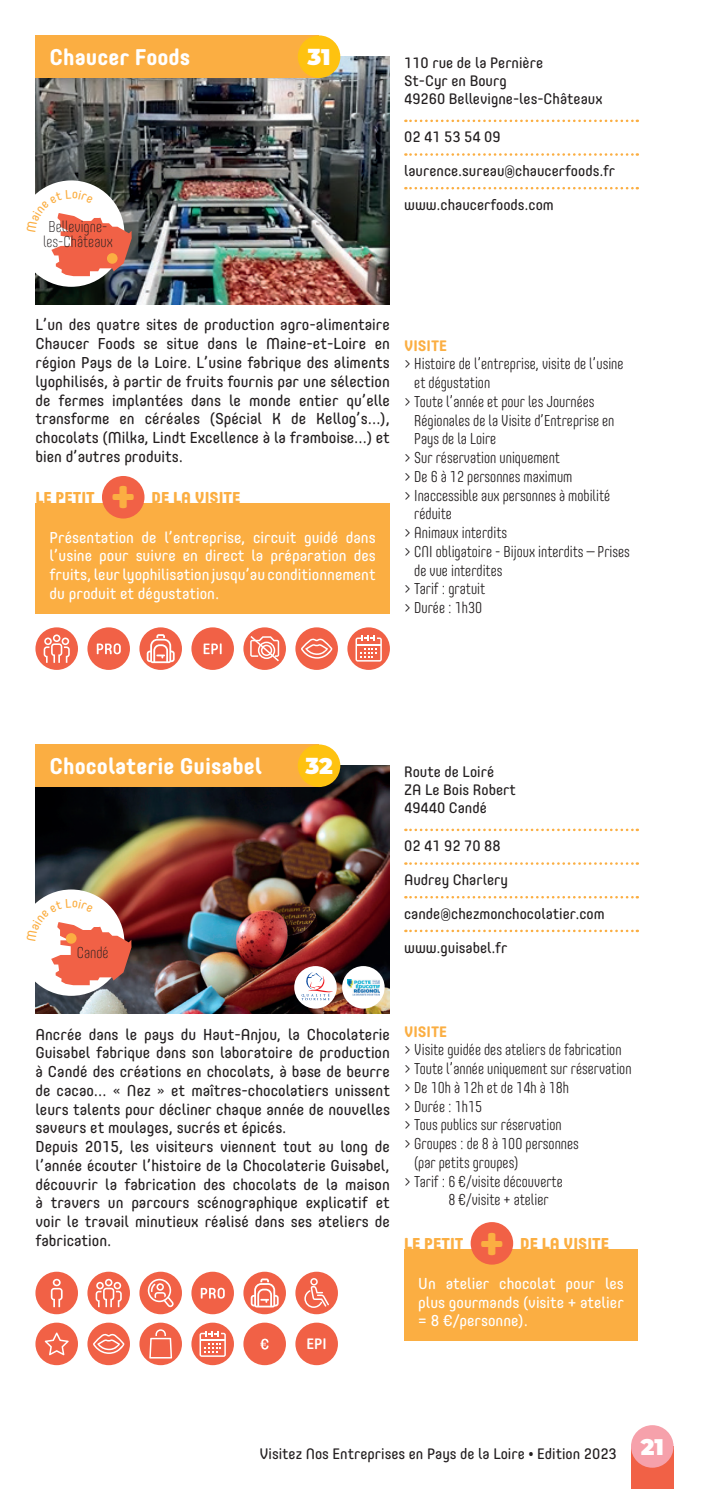
<style>
.page{position:relative;width:709px;height:1489px;background:#fff}
.page>*{position:absolute;margin:0;border:0;box-sizing:border-box;transform-origin:0 0}
.t1{font:800 45px "Core Mellow 75";color:#fbae42}
.t2{font:700 22.5px "Core Mellow 65";color:#fff}
.t3{font:900 22.5px "Montserrat";color:#fff}
.t4{font:15.5px/18.8px "Core Mellow 45";color:#231f20}
.t5{font:300 15.5px "Core Mellow 37 Cn";color:#231f20}
.t6{font:15.5px/18.8px "Core Mellow 45";color:#fff;text-align:justify}
.t7{font:800 15.5px "Core Mellow 75";color:#fbae42}
.t8{font:200 15.5px/15.5px "Core Mellow 27 Cn";color:#231f20;text-align:center}
.t9{font:15px/18px "Core Mellow 45";color:#231f20}
.t10{font:700 15px "Core Mellow 65";color:#fbae42}
.t11{font:500 15px "Core Mellow 55";color:#fff}
</style>
<div class="page">
<div style="left:631px;top:1446px;width:42px;height:42px;background:#f16146"></div>
<div style="left:631px;top:1424px;width:42px;height:43px;background:#f6a1ab;border-radius:50%"></div>
<img style="left:36px;top:765px;width:354px;height:248px">
<div style="left:35px;top:744px;width:284px;height:43px;background:#fbae42"></div>
<div style="left:298px;top:744px;width:42px;height:43px;background:#fec210;border-radius:50%"></div>
<svg style="left:405px;top:828px;width:233px;height:3px"></svg>
<svg style="left:405px;top:862px;width:233px;height:2px"></svg>
<svg style="left:405px;top:896px;width:233px;height:2px"></svg>
<svg style="left:405px;top:929px;width:233px;height:3px"></svg>
<div style="left:18px;top:889px;width:106px;height:106px;background:#fff;border-radius:50%"></div>
<div style="left:404px;top:1248px;width:234px;height:92px;background:#fbae42"></div>
<div style="left:470px;top:1221px;width:43px;height:43px;background:#f16146;border-radius:50%"></div>
<div style="left:191px;top:1271px;width:43px;height:43px;background:#f16146;border-radius:50%"></div>
<svg style="left:201px;top:1287px;width:24px;height:11px"></svg>
<div style="left:243px;top:1322px;width:43px;height:42px;background:#f16146;border-radius:50%"></div>
<svg style="left:260px;top:1338px;width:8px;height:11px"></svg>
<div style="left:35px;top:1271px;width:43px;height:43px;background:#f16146;border-radius:50%"></div>
<svg style="left:51px;top:1280px;width:12px;height:26px"></svg>
<div style="left:87px;top:1271px;width:43px;height:43px;background:#f16146;border-radius:50%"></div>
<svg style="left:96px;top:1278px;width:26px;height:28px"></svg>
<div style="left:139px;top:1271px;width:43px;height:43px;background:#f16146;border-radius:50%"></div>
<svg style="left:148px;top:1278px;width:26px;height:29px"></svg>
<div style="left:243px;top:1271px;width:43px;height:43px;background:#f16146;border-radius:50%"></div>
<svg style="left:251px;top:1278px;width:28px;height:29px"></svg>
<div style="left:295px;top:1271px;width:43px;height:43px;background:#f16146;border-radius:50%"></div>
<svg style="left:304px;top:1278px;width:25px;height:29px"></svg>
<div style="left:35px;top:1322px;width:43px;height:42px;background:#f16146;border-radius:50%"></div>
<svg style="left:45px;top:1332px;width:24px;height:23px"></svg>
<div style="left:139px;top:1322px;width:43px;height:42px;background:#f16146;border-radius:50%"></div>
<svg style="left:149px;top:1329px;width:23px;height:29px"></svg>
<div style="left:191px;top:1322px;width:43px;height:42px;background:#f16146;border-radius:50%"></div>
<svg style="left:199px;top:1331px;width:27px;height:25px"></svg>
<div style="left:294px;top:966px;width:43px;height:42px;background:#fff;border-radius:50%"></div>
<svg style="left:301px;top:972px;width:32px;height:28px"></svg>
<div style="left:342px;top:966px;width:42px;height:42px;background:#fff;border-radius:50%"></div>
<img style="left:347px;top:979px;width:32px;height:16px">
<div style="left:87px;top:1322px;width:43px;height:42px;background:#f16146;border-radius:50%"></div>
<svg style="left:93px;top:1333px;width:31px;height:20px"></svg>
<img style="left:35px;top:57px;width:355px;height:248px">
<div style="left:35px;top:35px;width:284px;height:43px;background:#fbae42"></div>
<div style="left:298px;top:35px;width:42px;height:43px;background:#fec210;border-radius:50%"></div>
<svg style="left:405px;top:120px;width:233px;height:2px"></svg>
<svg style="left:405px;top:153px;width:233px;height:3px"></svg>
<svg style="left:405px;top:187px;width:233px;height:2px"></svg>
<div style="left:18px;top:180px;width:106px;height:107px;background:#fff;border-radius:50%"></div>
<div style="left:35px;top:503px;width:355px;height:110px;background:#fbae42"></div>
<div style="left:102px;top:476px;width:42px;height:42px;background:#f16146;border-radius:50%"></div>
<div style="left:87px;top:627px;width:43px;height:43px;background:#f16146;border-radius:50%"></div>
<svg style="left:97px;top:643px;width:24px;height:11px"></svg>
<div style="left:191px;top:627px;width:43px;height:43px;background:#f16146;border-radius:50%"></div>
<svg style="left:204px;top:643px;width:18px;height:11px"></svg>
<div style="left:35px;top:627px;width:43px;height:43px;background:#f16146;border-radius:50%"></div>
<svg style="left:44px;top:634px;width:26px;height:28px"></svg>
<div style="left:139px;top:627px;width:43px;height:43px;background:#f16146;border-radius:50%"></div>
<svg style="left:147px;top:634px;width:28px;height:29px"></svg>
<div style="left:243px;top:627px;width:43px;height:43px;background:#f16146;border-radius:50%"></div>
<svg style="left:250px;top:636px;width:29px;height:25px"></svg>
<div style="left:347px;top:627px;width:43px;height:43px;background:#f16146;border-radius:50%"></div>
<svg style="left:355px;top:635px;width:27px;height:26px"></svg>
<div style="left:295px;top:627px;width:43px;height:43px;background:#f16146;border-radius:50%"></div>
<svg style="left:301px;top:638px;width:31px;height:20px"></svg>
<div style="left:295px;top:1322px;width:43px;height:42px;background:#f16146;border-radius:50%"></div>
<svg style="left:35px;top:898px;width:96px;height:87px"></svg>
<svg style="left:35px;top:189px;width:97px;height:87px"></svg>
<h2 class="t2" style="left:50px;top:40px;width:142px">Chaucer Foods</h2>
<h2 class="t3" style="left:307px;top:40px;width:25px">31</h2>
<p class="t8" style="left:43px;top:218px;width:71px">Bellevigne&shy;les-Châteaux</p>
<p class="t9" style="left:404px;top:53px;width:200px">110 rue de la Pernière<br>St-Cyr en Bourg<br>49260 Bellevigne-les-Châteaux</p>
<p class="t9" style="left:404px;top:127px;width:98px">02 41 53 54 09</p>
<p class="t9" style="left:404px;top:161px;width:212px">laurence.sureau@chaucerfoods.fr</p>
<p class="t9" style="left:404px;top:195px;width:151px">www.chaucerfoods.com</p>
<p class="t4" style="left:35px;top:315px;width:356px;text-align:justify">L’un des quatre sites de production agro-alimentaire Chaucer Foods se situe dans le Maine-et-Loire en région Pays de la Loire. L’usine fabrique des aliments lyophilisés, à partir de fruits fournis par une sélection de fermes implantées dans le monde entier qu’elle transforme en céréales (Spécial K de Kellog’s…), chocolats (Milka, Lindt Excellence à la framboise…) et bien d’autres produits.</p>
<p class="t7" style="left:35px;top:486px;width:61px">LE PETIT</p>
<h1 class="t1" style="left:111px;top:462px;width:26px">+</h1>
<p class="t7" style="left:152px;top:486px;width:90px">DE LA VISITE</p>
<p class="t6" style="left:50px;top:527px;width:328px">Présentation de l’entreprise, circuit guidé dans l’usine pour suivre en direct la préparation des fruits, leur lyophilisation jusqu’au conditionnement du produit et dégustation.</p>
<p class="t10" style="left:404px;top:334px;width:44px">VISITE</p>
<p class="t5" style="left:404px;top:352px;width:221px">&gt; Histoire de l’entreprise, visite de l’usine</p>
<p class="t5" style="left:414px;top:371px;width:77px">et dégustation</p>
<p class="t5" style="left:404px;top:390px;width:192px">&gt; Toute l’année et pour les Journées</p>
<p class="t5" style="left:414px;top:409px;width:202px">Régionales de la Visite d’Entreprise en</p>
<p class="t5" style="left:414px;top:427px;width:83px">Pays de la Loire</p>
<p class="t5" style="left:404px;top:446px;width:157px">&gt; Sur réservation uniquement</p>
<p class="t5" style="left:404px;top:465px;width:170px">&gt; De 6 à 12 personnes maximum</p>
<p class="t5" style="left:404px;top:484px;width:208px">&gt; Inaccessible aux personnes à mobilité</p>
<p class="t5" style="left:414px;top:502px;width:39px">réduite</p>
<p class="t5" style="left:404px;top:521px;width:104px">&gt; Animaux interdits</p>
<p class="t5" style="left:404px;top:540px;width:227px">&gt; CNI obligatoire - Bijoux interdits – Prises</p>
<p class="t5" style="left:414px;top:559px;width:90px">de vue interdites</p>
<p class="t5" style="left:404px;top:577px;width:83px">&gt; Tarif : gratuit</p>
<p class="t5" style="left:404px;top:596px;width:80px">&gt; Durée : 1h30</p>
<h2 class="t2" style="left:50px;top:749px;width:214px">Chocolaterie Guisabel</h2>
<h2 class="t3" style="left:305px;top:749px;width:29px">32</h2>
<p class="t8" style="left:77px;top:944px;width:34px">Candé</p>
<p class="t9" style="left:404px;top:762px;width:113px">Route de Loiré<br>ZA Le Bois Robert<br>49440 Candé</p>
<p class="t9" style="left:404px;top:836px;width:98px">02 41 92 70 88</p>
<p class="t9" style="left:404px;top:870px;width:105px">Audrey Charlery</p>
<p class="t9" style="left:404px;top:903px;width:202px">cande@chezmonchocolatier.com</p>
<p class="t9" style="left:404px;top:937px;width:105px">www.guisabel.fr</p>
<p class="t4" style="left:35px;top:1023px;width:356px">Ancrée dans le pays du Haut-Anjou, la Chocolaterie Guisabel fabrique dans son laboratoire de production à Candé des créations en chocolats, à base de beurre de cacao… « Nez » et maîtres-chocolatiers unissent leurs talents pour décliner chaque année de nouvelles saveurs et moulages, sucrés et épicés.<br>Depuis 2015, les visiteurs viennent tout au long de l’année écouter l’histoire de la Chocolaterie Guisabel, découvrir la fabrication des chocolats de la maison à travers un parcours scénographique explicatif et voir le travail minutieux réalisé dans ses ateliers de fabrication.</p>
<p class="t11" style="left:306px;top:1332px;width:22px">EPI</p>
<p class="t10" style="left:404px;top:1019px;width:44px">VISITE</p>
<p class="t5" style="left:404px;top:1038px;width:219px">&gt; Visite guidée des ateliers de fabrication</p>
<p class="t5" style="left:404px;top:1057px;width:229px">&gt; Toute l’année uniquement sur réservation</p>
<p class="t5" style="left:404px;top:1075px;width:166px">&gt; De 10h à 12h et de 14h à 18h</p>
<p class="t5" style="left:404px;top:1094px;width:80px">&gt; Durée : 1h15</p>
<p class="t5" style="left:404px;top:1113px;width:159px">&gt; Tous publics sur réservation</p>
<p class="t5" style="left:404px;top:1132px;width:176px">&gt; Groupes : de 8 à 100 personnes</p>
<p class="t5" style="left:414px;top:1150px;width:105px">(par petits groupes)</p>
<p class="t5" style="left:404px;top:1169px;width:160px">&gt; Tarif : 6 €/visite découverte</p>
<p class="t5" style="left:448px;top:1188px;width:102px">8 €/visite + atelier</p>
<p class="t7" style="left:404px;top:1231px;width:61px">LE PETIT</p>
<h1 class="t1" style="left:479px;top:1208px;width:26px">+</h1>
<p class="t7" style="left:520px;top:1231px;width:90px">DE LA VISITE</p>
<p class="t6" style="left:418px;top:1273px;width:207px">Un atelier chocolat pour les plus gourmands (visite + atelier = 8 €/personne).</p>
<p class="t9" style="left:259px;top:1443px;width:406px">Visitez Nos Entreprises en Pays de la Loire • Edition 2023 <sup>21</sup></p>
</div>
